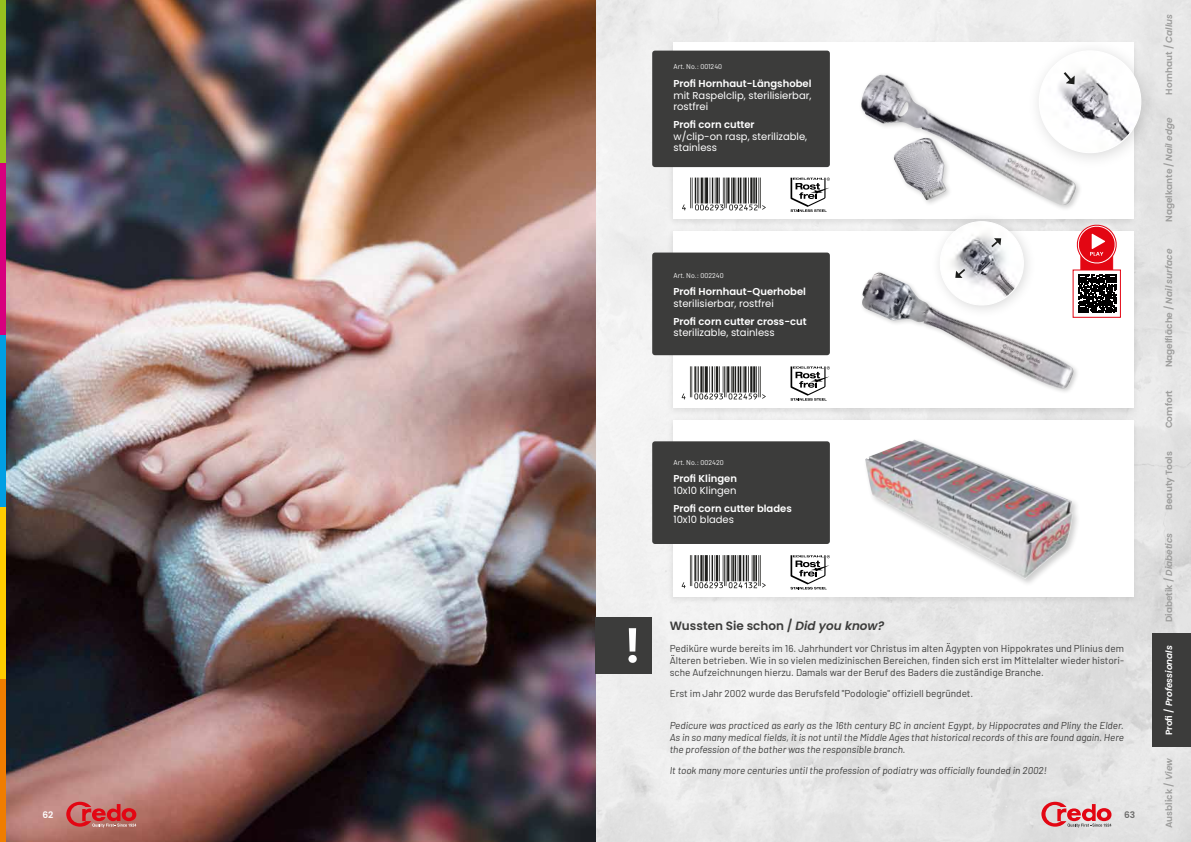
<style>
.page{position:relative;width:1191px;height:842px;background:#fff}
.page>*{position:absolute;margin:0;border:0;box-sizing:border-box;transform-origin:0 0}
.t1{font:600 12px "Poppins";color:#3c3c3b}
.t2{font:10px/12px "Barlow";color:#3c3c3b;text-align:justify}
.t3{font:italic 10px/12px "Barlow";color:#3c3c3b;text-align:justify}
.t4{font:10px/11.7px "Poppins";color:#fff}
.t5{font:600 10px "Poppins";color:#fff}
.t6{font:600 9px "Poppins";color:#9d9d9c}
.t7{font:italic 600 9px "Poppins";color:#fff}
.t8{font:600 9px "Poppins";color:#fff}
.t9{font:600 9px "Poppins";color:#6b6b6a}
.t10{font:7px "Barlow";color:#fff}
.s1{font-style:italic}
.s2{font-style:normal}
</style>
<div class="page">
<img style="left:595px;top:0;width:596px;height:842px">
<img style="left:6px;top:0;width:589px;height:842px">
<div style="left:666px;top:227px;width:472px;height:189px;background:#000;opacity:.09"></div>
<div style="left:673px;top:231px;width:461px;height:177px;background:#fff"></div>
<div style="left:666px;top:416px;width:472px;height:189px;background:#000;opacity:.09"></div>
<div style="left:673px;top:420px;width:461px;height:176px;background:#fff"></div>
<div style="left:666px;top:39px;width:472px;height:189px;background:#000;opacity:.09"></div>
<div style="left:673px;top:43px;width:461px;height:176px;background:#fff"></div>
<div style="left:652px;top:51px;width:178px;height:116px;background:#3c3c3b;border-radius:3px"></div>
<div style="left:652px;top:253px;width:178px;height:102px;background:#3c3c3b;border-radius:3px"></div>
<div style="left:652px;top:441px;width:178px;height:103px;background:#3c3c3b;border-radius:3px"></div>
<svg style="left:1041px;top:802px;width:70px;height:25px;background:#dc8d92"></svg>
<svg style="left:66px;top:802px;width:70px;height:25px;background:#ca5656"></svg>
<svg style="left:682px;top:555px;width:84px;height:33px"></svg>
<svg style="left:681px;top:397px;width:75px;height:3px"></svg>
<svg style="left:682px;top:366px;width:84px;height:33px"></svg>
<svg style="left:684px;top:210px;width:74px;height:1px"></svg>
<svg style="left:682px;top:178px;width:84px;height:32px"></svg>
<div style="left:1026px;top:39px;width:131px;height:131px;background:#000;opacity:.15"></div>
<img style="left:1039px;top:51px;width:101px;height:102px;border-radius:51px">
<div style="left:930px;top:212px;width:107px;height:107px;background:#000;opacity:.15"></div>
<svg style="left:935px;top:217px;width:93px;height:52px"></svg>
<div style="left:595px;top:617px;width:57px;height:56px;background:#3c3c3b"></div>
<svg style="left:628px;top:628px;width:9px;height:35px"></svg>
<svg style="left:1075px;top:223px;width:43px;height:90px"></svg>
<div style="left:1072px;top:270px;width:48px;height:48px;border:1px solid #e30613"></div>
<svg style="left:790px;top:178px;width:40px;height:34px"></svg>
<svg style="left:790px;top:366px;width:40px;height:35px"></svg>
<svg style="left:790px;top:555px;width:40px;height:34px"></svg>
<div style="left:0;top:0;width:6px;height:163px;background:#95c11f"></div>
<div style="left:0;top:335px;width:6px;height:172px;background:#009fe3"></div>
<div style="left:0;top:507px;width:6px;height:172px;background:#fc0"></div>
<div style="left:0;top:679px;width:6px;height:163px;background:#ef7d00"></div>
<div style="left:0;top:163px;width:6px;height:172px;background:#d7007e"></div>
<div style="left:858px;top:72px;width:224px;height:140px;background:#000;opacity:.2"></div>
<img style="left:861px;top:75px;width:217px;height:133px">
<div style="left:859px;top:269px;width:220px;height:126px;background:#000;opacity:.2"></div>
<img style="left:860px;top:273px;width:213px;height:116px">
<div style="left:862px;top:437px;width:219px;height:150px;background:#000;opacity:.2"></div>
<img style="left:865px;top:439px;width:207px;height:140px">
<div style="left:1152px;top:633px;width:39px;height:113px;background:#3c3c3b"></div>
<p class="t10" style="left:673px;top:62px;width:50px">Art. No.: 001240</p>
<p class="t5" style="left:673px;top:78px;width:139px">Profi Hornhaut-Längshobel</p>
<p class="t4" style="left:673px;top:89px;width:139px">mit Raspelclip, sterilisierbar, rostfrei</p>
<p class="t5" style="left:673px;top:119px;width:83px">Profi corn cutter</p>
<p class="t4" style="left:673px;top:130px;width:135px">w/clip-on rasp, sterilizable, stainless</p>
<p class="t10" style="left:673px;top:270px;width:52px">Art. No.: 002240</p>
<p class="t5" style="left:673px;top:286px;width:134px">Profi Hornhaut-Querhobel</p>
<p class="t4" style="left:673px;top:298px;width:102px">sterilisierbar, rostfrei</p>
<p class="t5" style="left:673px;top:315px;width:135px">Profi corn cutter cross-cut</p>
<p class="t4" style="left:673px;top:327px;width:103px">sterilizable, stainless</p>
<p class="t10" style="left:673px;top:457px;width:52px">Art. No.: 002420</p>
<p class="t5" style="left:673px;top:473px;width:65px">Profi Klingen</p>
<p class="t4" style="left:673px;top:485px;width:65px">10x10 Klingen</p>
<p class="t5" style="left:673px;top:502px;width:120px">Profi corn cutter blades</p>
<p class="t4" style="left:673px;top:514px;width:62px">10x10 blades</p>
<p class="t1" style="left:669px;top:619px;width:216px">Wussten Sie schon / <span class="s1">Did you know?</span></p>
<p class="t2" style="left:669px;top:642px;width:456px">Pediküre wurde bereits im 16. Jahrhundert vor Christus im alten Ägypten von Hippokrates und Plinius dem Älteren betrieben. Wie in so vielen medizinischen Bereichen, finden sich erst im Mittelalter wieder histori&shy;sche Aufzeichnungen hierzu. Damals war der Beruf des Baders die zuständige Branche.</p>
<p class="t2" style="left:669px;top:686px;width:305px">Erst im Jahr 2002 wurde das Berufsfeld "Podologie" offiziell begründet.</p>
<p class="t3" style="left:669px;top:719px;width:456px">Pedicure was practiced as early as the 16th century BC in ancient Egypt, by Hippocrates and Pliny the Elder.<br>As in so many medical fields, it is not until the Middle Ages that historical records of this are found again. Here the profession of the bather was the responsible branch.</p>
<p class="t3" style="left:669px;top:763px;width:379px">It took many more centuries until the profession of podiatry was officially founded in 2002!</p>
<p class="t8" style="left:43px;top:809px;width:12px">62</p>
<p class="t9" style="left:1124px;top:810px;width:13px">63</p>
<p class="t6" style="left:1163px;top:95px;width:82px;rotate:-90deg">Hornhaut / <span class="s1">Callus</span></p>
<p class="t6" style="left:1163px;top:222px;width:106px;rotate:-90deg">Nagelkante / <span class="s1">Nail edge</span></p>
<p class="t6" style="left:1163px;top:367px;width:120px;rotate:-90deg">Nagelfläche / <span class="s1">Nail surface</span></p>
<p class="t6" style="left:1163px;top:428px;width:40px;rotate:-90deg">Comfort</p>
<p class="t6" style="left:1163px;top:510px;width:60px;rotate:-90deg">Beauty Tools</p>
<p class="t6" style="left:1163px;top:622px;width:91px;rotate:-90deg">Diabetik / <span class="s1">Diabetics</span></p>
<p class="t7" style="left:1163px;top:735px;width:92px;rotate:-90deg"><span class="s2">Profi /</span> Professionals</p>
<p class="t6" style="left:1163px;top:828px;width:72px;rotate:-90deg">Ausblick / <span class="s1">View</span></p>
</div>
